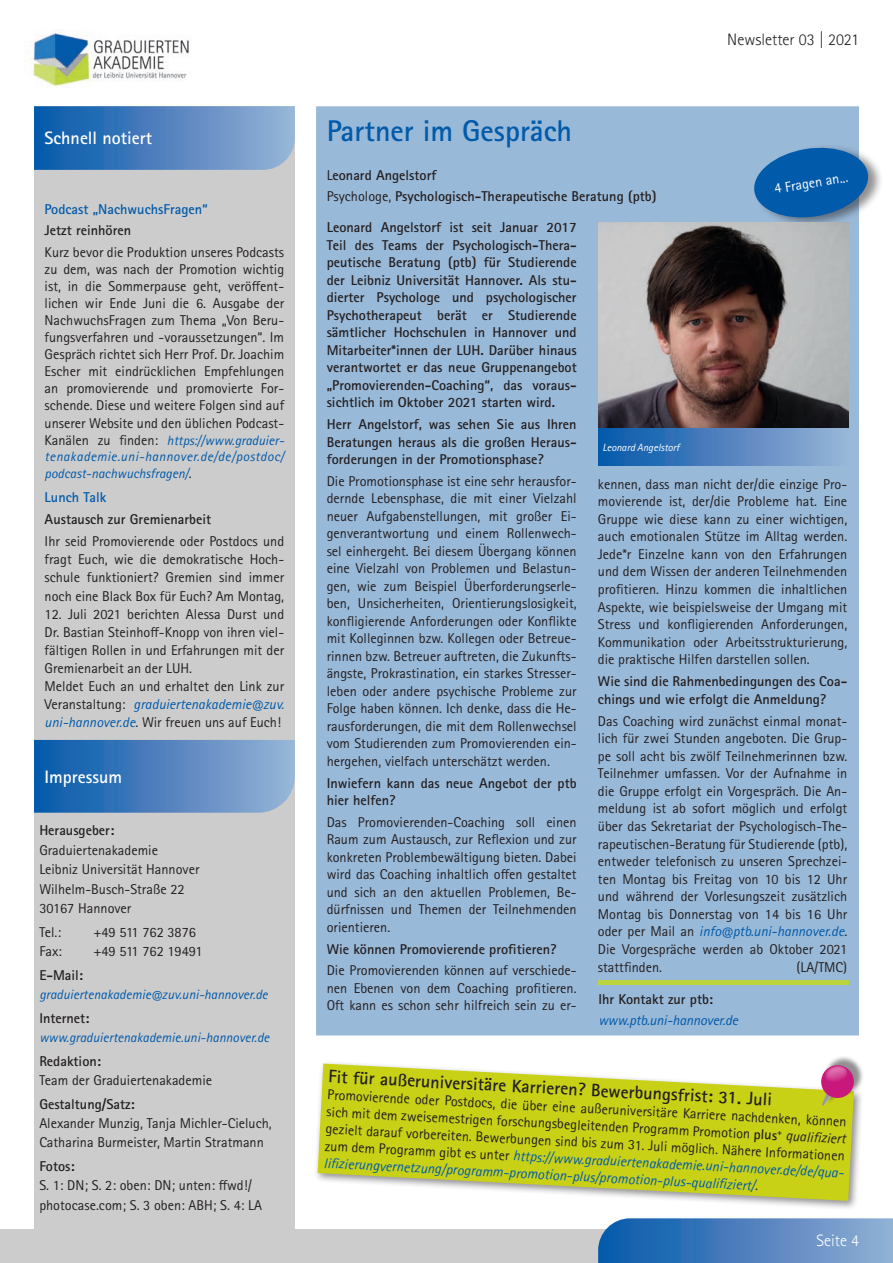
<style>
.page{position:relative;width:893px;height:1263px;background:#fff}
.page>*{position:absolute;margin:0;border:0;box-sizing:border-box;transform-origin:0 0}
.t1{font:700 30px "Rotis Sans Serif Std";color:#015aaa}
.t2{font:700 18px "Rotis Sans Serif Std";color:#231f20}
.t3{font:700 18px "Rotis Sans Serif Std";color:#fff}
.t4{font:300 16.5px "Rotis Sans Serif Std";color:#231f20}
.t5{font:300 16.5px "Rotis Sans Serif Std";color:#fff}
.t6{font:14.25px/17.5px "Rotis Sans Serif Std";color:#231f20;text-align:justify}
.t7{font:700 14.25px/17.5px "Rotis Sans Serif Std";color:#231f20}
.t8{font:700 14.25px "Rotis Sans Serif Std";color:#015aaa}
.t9{font:italic 14.25px "Rotis Sans Serif Std";letter-spacing:-.01em;color:#015aaa}
.t10{font:14.25px "Rotis Sans Serif Std";color:#fff}
.t11{font:italic 13.5px/16.6px "Rotis Sans Serif Std";color:#015aaa;text-align:justify}
.t12{font:italic 10.5px "Rotis Sans Serif Std";color:#fff}
.s1{font-style:normal;font-size:14.25px;color:#231f20}
.s2{font-style:italic;color:#015aaa}
.s3{font-weight:400}
.s4{font-weight:700}
.s5{font-style:italic}
</style>
<div class="page">
<div style="left:0;top:1229px;width:893px;height:34px;background:#ccc"></div>
<img style="left:27px;top:30px;width:162px;height:58px">
<svg style="left:598px;top:1218px;width:295px;height:45px;background:#5185c0"></svg>
<div style="left:34px;top:106px;width:261px;height:1123px;background:#ccc"></div>
<div style="left:316px;top:106px;width:543px;height:929px;background:#99b9d8"></div>
<div style="left:754px;top:143px;width:130px;height:86px;background:#231f20;opacity:.5"></div>
<svg style="left:754px;top:144px;width:117px;height:77px"></svg>
<div style="left:314px;top:1060px;width:550px;height:150px;background:#231f20;opacity:.5"></div>
<svg style="left:317px;top:1063px;width:538px;height:139px"></svg>
<svg style="left:34px;top:740px;width:261px;height:73px;background:#5084bf"></svg>
<svg style="left:34px;top:106px;width:261px;height:64px;background:#5084bf"></svg>
<hr style="left:598px;top:980px;width:250px;height:4px;background:#bcd53e">
<img style="left:598px;top:222px;width:250px;height:206px">
<div style="left:598px;top:428px;width:250px;height:38px;background:linear-gradient(to right,#0455a9,#9ab2d6)"></div>
<div style="left:823px;top:1055px;width:42px;height:49px;background:#231f20;opacity:.5"></div>
<svg style="left:819px;top:1063px;width:37px;height:43px;background:#c8737b"></svg>
<p class="t3" style="left:45px;top:127px;width:109px">Schnell notiert</p>
<h1 class="t1" style="left:327px;top:112px;width:247px">Partner im Gespräch</h1>
<p class="t4" style="left:727px;top:30px;width:133px">Newsletter 03 | 2021</p>
<p class="t8" style="left:45px;top:200px;width:165px">Podcast „NachwuchsFragen“</p>
<p class="t7" style="left:45px;top:221px;width:88px">Jetzt reinhören</p>
<p class="t6" style="left:45px;top:243px;width:241px;line-height:17.1px">Kurz bevor die Produktion unseres Podcasts zu dem, was nach der Promotion wichtig ist, in die Sommerpause geht, veröffent&shy;lichen wir Ende Juni die 6. Ausgabe der NachwuchsFragen zum Thema „Von Beru&shy;fungsverfahren und -voraussetzungen“. Im Gespräch richtet sich Herr Prof. Dr. Joachim Escher mit eindrücklichen Empfehlungen an promovierende und promovierte For&shy;schende. Diese und weitere Folgen sind auf unserer Website und den üblichen Podcast-</p>
<p class="t11" style="left:45px;top:432px;width:241px"><span class="s1">Kanälen zu finden:</span> https://www.graduier&shy;tenakademie.uni-hannover.de/de/postdoc/ podcast-nachwuchsfragen/<span class="s1">.</span></p>
<p class="t8" style="left:45px;top:488px;width:63px">Lunch Talk</p>
<p class="t7" style="left:45px;top:510px;width:168px">Austausch zur Gremienarbeit</p>
<p class="t6" style="left:45px;top:532px;width:241px;line-height:18.1px">Ihr seid Promovierende oder Postdocs und fragt Euch, wie die demokratische Hoch&shy;schule funktioniert? Gremien sind immer noch eine Black Box für Euch? Am Montag,</p>
<p class="t6" style="left:45px;top:605px;width:241px;line-height:18.1px;text-align:left">12. Juli 2021 berichten Alessa Durst und Dr. Bastian Steinhoff-Knopp von ihren viel&shy;fältigen Rollen in und Erfahrungen mit der Gremienarbeit an der LUH.<br>Meldet Euch an und erhaltet den Link zur Veranstaltung: <span class="s2">graduiertenakademie@zuv. uni-hannover.de</span>. Wir freuen uns auf Euch!</p>
<p class="t3" style="left:45px;top:765px;width:79px">Impressum</p>
<p class="t7" style="left:39px;top:822px;width:76px">Herausgeber:</p>
<p class="t6" style="left:39px;top:840px;width:162px;line-height:19.4px;text-align:left">Graduiertenakademie<br>Leibniz Universität Hannover<br>Wilhelm-Busch-Straße 22<br>30167 Hannover</p>
<p class="t6" style="left:39px;top:923px;width:23px">Tel.:</p>
<p class="t6" style="left:93px;top:923px;width:104px">+49 511 762 3876</p>
<p class="t6" style="left:39px;top:942px;width:24px">Fax:</p>
<p class="t6" style="left:93px;top:942px;width:111px">+49 511 762 19491</p>
<p class="t7" style="left:39px;top:966px;width:45px">E-Mail:</p>
<p class="t11" style="left:39px;top:986px;width:230px">graduiertenakademie@zuv.uni-hannover.de</p>
<p class="t7" style="left:39px;top:1009px;width:52px">Internet:</p>
<p class="t11" style="left:39px;top:1029px;width:232px">www.graduiertenakademie.uni-hannover.de</p>
<p class="t7" style="left:39px;top:1052px;width:63px">Redaktion:</p>
<p class="t6" style="left:39px;top:1071px;width:174px">Team der Graduiertenakademie</p>
<p class="t7" style="left:39px;top:1095px;width:97px">Gestaltung/Satz:</p>
<p class="t6" style="left:39px;top:1114px;width:234px;line-height:19.4px">Alexander Munzig, Tanja Michler-Cieluch,<br>Catharina Burmeister, Martin Stratmann</p>
<p class="t7" style="left:39px;top:1157px;width:37px">Fotos:</p>
<p class="t6" style="left:39px;top:1176px;width:224px;line-height:19.4px">S. 1: DN; S. 2: oben: DN; unten: ffwd!/ photocase.com; S. 3 oben: ABH; S. 4: LA</p>
<p class="t7" style="left:327px;top:164px;width:331px;line-height:21.3px"><span class="s3">L</span>eonard Angelstorf<br><span class="s3">Psychologe,</span> Psychologisch-Therapeutische Beratung (ptb)</p>
<p class="t10" style="left:773px;top:180px;width:76px;rotate:-9deg">4 Fragen an...</p>
<p class="t7" style="left:327px;top:219px;width:251px;text-align:justify">Leonard Angelstorf ist seit Januar 2017<br>Teil des Teams der Psychologisch-Thera&shy;peutische Beratung (ptb) für Studierende der Leibniz Universität Hannover. Als stu&shy;dierter Psychologe und psychologischer Psychotherapeut berät er Studierende sämtlicher Hochschulen in Hannover und Mitarbeiter*innen der LUH. Darüber hinaus verantwortet er das neue Gruppenangebot „Promovierenden-Coaching“, das voraus&shy;sichtlich im Oktober 2021 starten wird.</p>
<p class="t7" style="left:327px;top:415px;width:251px;text-align:justify">Herr Angelstorf, was sehen Sie aus Ihren Beratungen heraus als die großen Heraus&shy;forderungen in der Promotionsphase?</p>
<p class="t6" style="left:327px;top:472px;width:251px">Die Promotionsphase ist eine sehr herausfor&shy;dernde Lebensphase, die mit einer Vielzahl neuer Aufgabenstellungen, mit großer Ei&shy;genverantwortung und einem Rollenwech&shy;sel einhergeht. Bei diesem Übergang können eine Vielzahl von Problemen und Belastun&shy;gen, wie zum Beispiel Überforderungserle&shy;ben, Unsicherheiten, Orientierungslosigkeit, konfligierende Anforderungen oder Konflikte mit Kolleginnen bzw. Kollegen oder Betreue&shy;rinnen bzw. Betreuer auftreten, die Zukunfts&shy;ängste, Prokrastination, ein starkes Stresser&shy;leben oder andere psychische Probleme zur Folge haben können. Ich denke, dass die He&shy;rausforderungen, die mit dem Rollenwechsel vom Studierenden zum Promovierenden ein&shy;hergehen, vielfach unterschätzt werden.</p>
<p class="t7" style="left:327px;top:774px;width:251px">Inwiefern kann das neue Angebot der ptb hier helfen?</p>
<p class="t6" style="left:327px;top:813px;width:251px">Das Promovierenden-Coaching soll einen Raum zum Austausch, zur Reflexion und zur konkreten Problembewältigung bieten. Dabei wird das Coaching inhaltlich offen gestaltet und sich an den aktuellen Problemen, Be&shy;dürfnissen und Themen der Teilnehmenden orientieren.</p>
<p class="t7" style="left:327px;top:940px;width:231px">Wie können Promovierende profitieren?</p>
<p class="t6" style="left:327px;top:962px;width:251px">Die Promovierenden können auf verschiede&shy;nen Ebenen von dem Coaching profitieren.<br>Oft kann es schon sehr hilfreich sein zu er-</p>
<p class="t12" style="left:602px;top:441px;width:79px">Leonard Angelstorf</p>
<p class="t6" style="left:598px;top:475px;width:251px">kennen, dass man nicht der/die einzige Pro&shy;movierende ist, der/die Probleme hat. Eine Gruppe wie diese kann zu einer wichtigen, auch emotionalen Stütze im Alltag werden.<br>Jede*r Einzelne kann von den Erfahrungen und dem Wissen der anderen Teilnehmenden profitieren. Hinzu kommen die inhaltlichen Aspekte, wie beispielsweise der Umgang mit Stress und konfligierenden Anforderungen, Kommunikation oder Arbeitsstrukturierung, die praktische Hilfen darstellen sollen.</p>
<p class="t7" style="left:598px;top:672px;width:251px">Wie sind die Rahmenbedingungen des Coa&shy;chings und wie erfolgt die Anmeldung?</p>
<p class="t6" style="left:598px;top:712px;width:251px">Das Coaching wird zunächst einmal monat&shy;lich für zwei Stunden angeboten. Die Grup&shy;pe soll acht bis zwölf Teilnehmerinnen bzw.<br>Teilnehmer umfassen. Vor der Aufnahme in die Gruppe erfolgt ein Vorgespräch. Die An&shy;meldung ist ab sofort möglich und erfolgt über das Sekretariat der Psychologisch-The&shy;rapeutischen-Beratung für Studierende (ptb), entweder telefonisch zu unseren Sprechzei&shy;ten Montag bis Freitag von 10 bis 12 Uhr und während der Vorlesungszeit zusätzlich Montag bis Donnerstag von 14 bis 16 Uhr oder per Mail an <span class="s2">info@ptb.uni-hannover.de</span>.<br>Die Vorgespräche werden ab Oktober 2021 stattfinden.</p>
<p class="t6" style="left:797px;top:958px;width:52px">(LA/TMC)</p>
<p class="t7" style="left:598px;top:990px;width:116px">Ihr Kontakt zur ptb:</p>
<p class="t9" style="left:598px;top:1012px;width:141px">www.ptb.uni-hannover.de</p>
<p class="t2" style="left:329px;top:1065px;width:446px;rotate:3deg">Fit für außeruniversitäre Karrieren? Bewerbungsfrist: 31. Juli</p>
<p class="t6" style="left:328px;top:1086px;width:523px;line-height:17.1px;rotate:3deg">Promovierende oder Postdocs, die über eine außeruniversitäre Karriere nachdenken, können sich mit dem zweisemestrigen forschungsbegleitenden Programm Promotion <span class="s4">plus</span><sup>+</sup> <span class="s5">qualifi ziert </span>gezielt darauf vorbereiten. Bewerbungen sind bis zum 31. Juli möglich. Nähere Informationen zum dem Programm gibt es unter <span class="s2">https://www.graduiertenakademie.uni-hannover.de/de/qua&shy;lifi zierungvernetzung/programm-promotion-plus/promotion-plus-qualifi ziert/</span>.</p>
<p class="t5" style="left:816px;top:1231px;width:44px">Seite 4</p>
</div>
